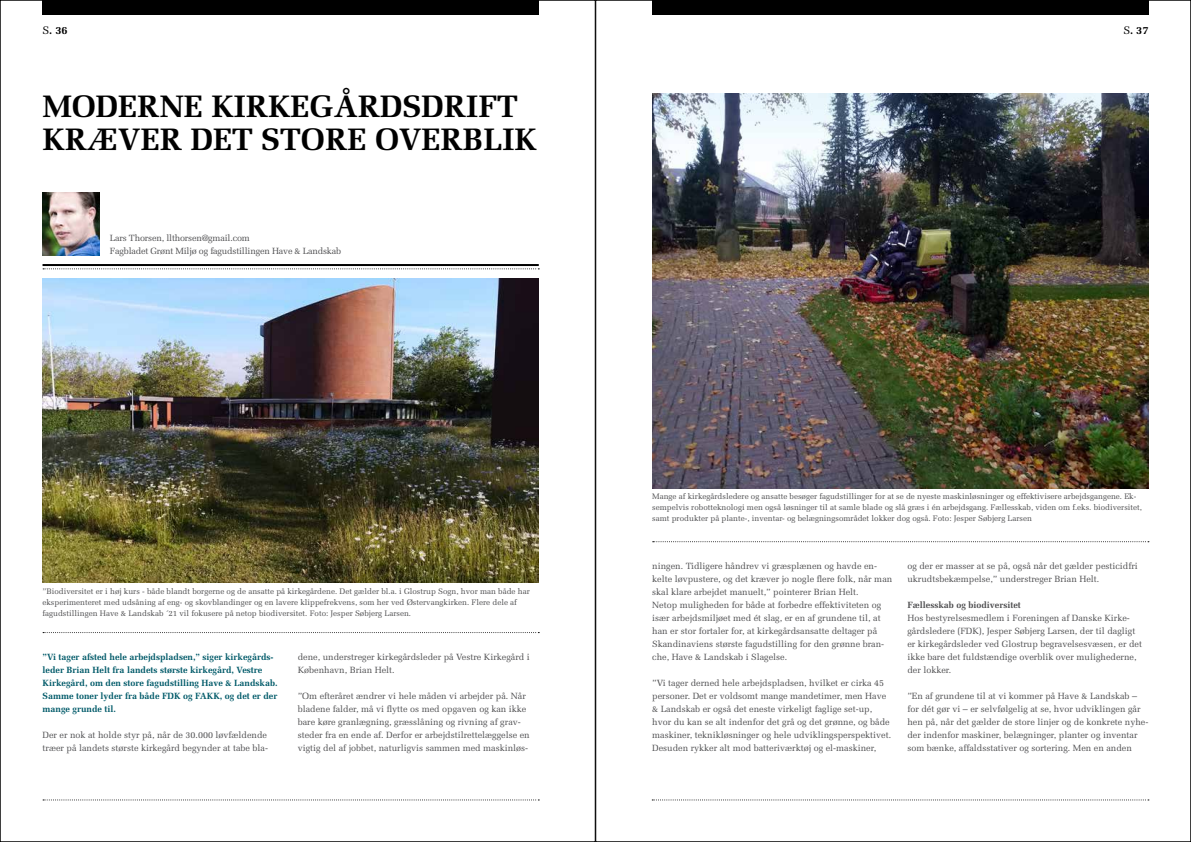
<style>
.page{position:relative;width:1191px;height:842px;background:#fff}
.page>*{position:absolute;margin:0;border:0;box-sizing:border-box;transform-origin:0 0}
.t1{font:700 31px/33px "Melior";color:#000}
.t2{font:700 11px "Melior";color:#000}
.t3{font:9px/13px "Melior";color:#4d4d4f}
.t4{font:700 9px/13px "Melior";color:#005a69}
.t5{font:9px/13px "Melior";letter-spacing:-.02em;color:#4d4d4f}
.t6{font:700 9px "Melior";color:#4d4d4f}
.t7{font:8px/11px "Melior";color:#4d4d4f}
.s1{font-weight:400}
</style>
<div class="page">
<div style="left:43px;top:0;width:496px;height:14px;background:#000"></div>
<svg style="left:43px;top:799px;width:496px;height:1px"></svg>
<div style="left:652px;top:0;width:496px;height:14px;background:#000"></div>
<svg style="left:652px;top:799px;width:497px;height:1px"></svg>
<svg style="left:652px;top:541px;width:497px;height:1px"></svg>
<svg style="left:43px;top:632px;width:496px;height:1px"></svg>
<hr style="left:43px;top:264px;width:496px;height:2px;background:#000">
<svg style="left:43px;top:268px;width:496px;height:1px"></svg>
<img style="left:43px;top:278px;width:496px;height:305px">
<img style="left:652px;top:94px;width:496px;height:394px">
<img style="left:43px;top:193px;width:56px;height:62px">
<p class="t2" style="left:43px;top:23px;width:27px"><span class="s1">S</span>. 36</p>
<p class="t2" style="left:1123px;top:23px;width:27px"><span class="s1">S</span>. 37</p>
<h1 class="t1" style="left:43px;top:90px;width:496px">MODERNE KIRKEGÅRDSDRIFT<br>KRÆVER DET STORE OVERBLIK</h1>
<p class="t5" style="left:110px;top:231px;width:233px">Lars Thorsen, llthorsen@gmail.com<br>Fagbladet Grønt Miljø og fagudstillingen Have &amp; Landskab</p>
<p class="t7" style="left:43px;top:586px;width:489px">”Biodiversitet er i høj kurs - både blandt borgerne og de ansatte på kirkegårdene. Det gælder bl.a. i Glostrup Sogn, hvor man både har eksperimenteret med udsåning af eng- og skovblandinger og en lavere klippefrekvens, som her ved Østervangkirken. Flere dele af fagudstillingen Have &amp; Landskab ´21 vil fokusere på netop biodiversitet. Foto: Jesper Søbjerg Larsen.</p>
<p class="t4" style="left:43px;top:650px;width:236px">”Vi tager afsted hele arbejdspladsen,” siger kirkegårds&shy;leder Brian Helt fra landets største kirkegård, Vestre Kirkegård, om den store fagudstilling Have &amp; Landskab.<br>Samme toner lyder fra både FDK og FAKK, og det er der mange grunde til.</p>
<p class="t3" style="left:43px;top:728px;width:227px">Der er nok at holde styr på, når de 30.000 løvfældende træer på landets største kirkegård begynder at tabe bla-</p>
<p class="t3" style="left:298px;top:650px;width:234px">dene, understreger kirkegårdsleder på Vestre Kirkegård i<br>København, Brian Helt.</p>
<p class="t3" style="left:298px;top:689px;width:233px">”Om efteråret ændrer vi hele måden vi arbejder på. Når bladene falder, må vi flytte os med opgaven og kan ikke bare køre granlægning, græsslåning og rivning af grav&shy;steder fra en ende af. Derfor er arbejdstilrettelæggelse en vigtig del af jobbet, naturligvis sammen med maskinløs-</p>
<p class="t7" style="left:652px;top:491px;width:491px">Mange af kirkegårdsledere og ansatte besøger fagudstillinger for at se de nyeste maskinløsninger og effektivisere arbejdsgangene. Ek&shy;sempelvis robotteknologi men også løsninger til at samle blade og slå græs i én arbejdsgang. Fællesskab, viden om f.eks. biodiversitet, samt produkter på plante-, inventar- og belægningsområdet lokker dog også. Foto: Jesper Søbjerg Larsen</p>
<p class="t3" style="left:652px;top:559px;width:242px">ningen. Tidligere håndrev vi græsplænen og havde en&shy;kelte løvpustere, og det kræver jo nogle flere folk, når man skal klare arbejdet manuelt,” pointerer Brian Helt.<br>Netop muligheden for både at forbedre effektiviteten og især arbejdsmiljøet med ét slag, er en af grundene til, at han er stor fortaler for, at kirkegårdsansatte deltager på Skandinaviens største fagudstilling for den grønne bran&shy;che, Have &amp; Landskab i Slagelse.</p>
<p class="t3" style="left:652px;top:676px;width:240px">”Vi tager derned hele arbejdspladsen, hvilket er cirka 45 personer. Det er voldsomt mange mandetimer, men Have &amp; Landskab er også det eneste virkeligt faglige set-up, hvor du kan se alt indenfor det grå og det grønne, og både maskiner, teknikløsninger og hele udviklingsperspektivet.<br>Desuden rykker alt mod batteriværktøj og el-maskiner,</p>
<p class="t3" style="left:907px;top:559px;width:232px">og der er masser at se på, også når det gælder pesticidfri ukrudtsbekæmpelse,” understreger Brian Helt.</p>
<p class="t6" style="left:907px;top:599px;width:115px">Fællesskab og biodiversitet</p>
<p class="t3" style="left:907px;top:611px;width:236px">Hos bestyrelsesmedlem i Foreningen af Danske Kirke&shy;gårdsledere (FDK), Jesper Søbjerg Larsen, der til dagligt er kirkegårdsleder ved Glostrup begravelsesvæsen, er det ikke bare det fuldstændige overblik over mulighederne, der lokker.</p>
<p class="t3" style="left:907px;top:689px;width:242px">”En af grundene til at vi kommer på Have &amp; Landskab – for dét gør vi – er selvfølgelig at se, hvor udviklingen går hen på, når det gælder de store linjer og de konkrete nyhe&shy;der indenfor maskiner, belægninger, planter og inventar som bænke, affaldsstativer og sortering. Men en anden</p>
</div>
